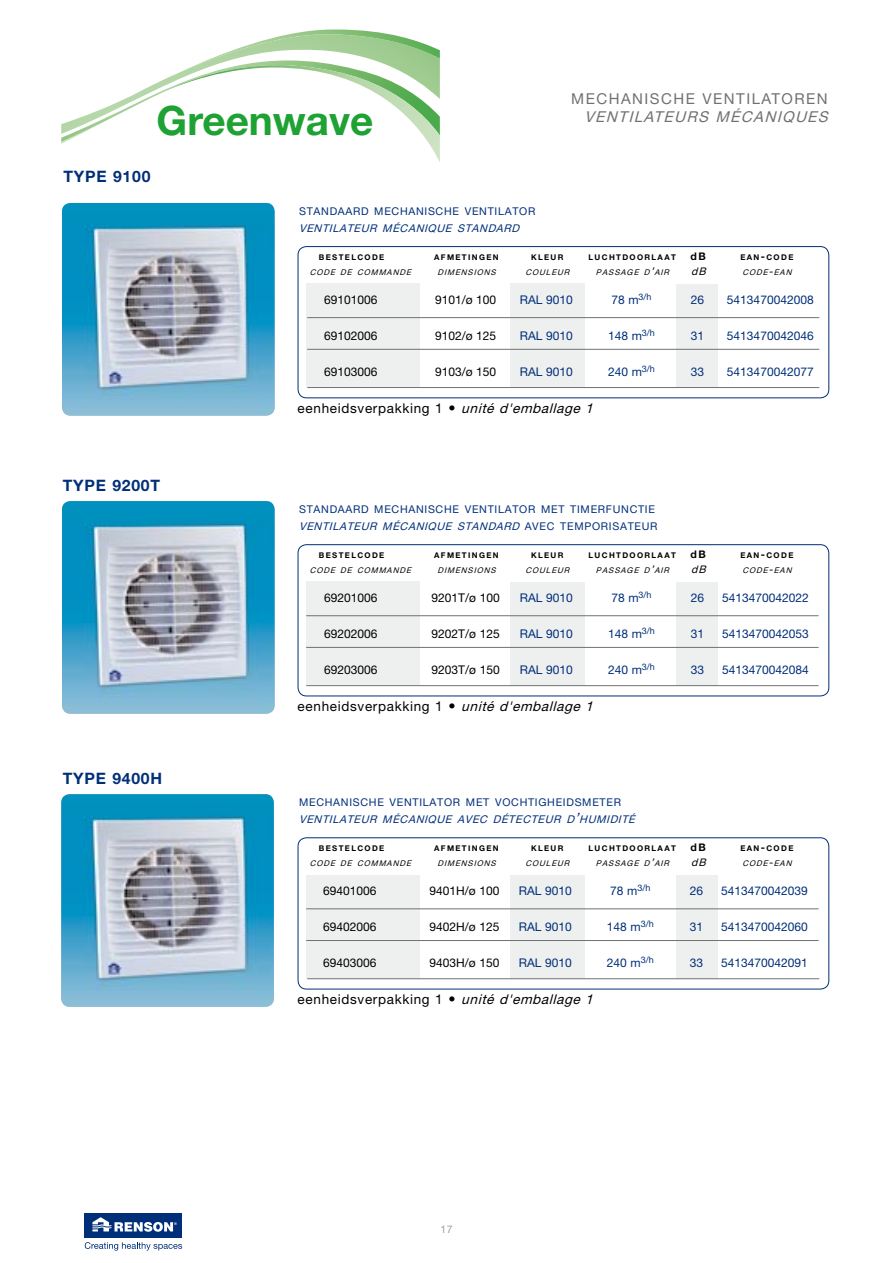
<style>
.page{position:relative;width:893px;height:1263px;background:#fff}
.page>*{position:absolute;margin:0;border:0;box-sizing:border-box;transform-origin:0 0}
.t1{font:700 40.5px "Helvetica Neue LT Std";color:#1ea233}
.t2{font:700 15.75px "Helvetica Neue LT Std";letter-spacing:.05em;color:#002f79}
.t3{font:15px "Helvetica Neue LT Std";letter-spacing:.1em;color:#707172}
.t4{font:italic 15px "Helvetica Neue LT Std";color:#707172}
.t5{font:13.5px "Helvetica Neue LT Std";letter-spacing:.05em;color:#000}
.t6{font:12px "Helvetica Neue LT Std";color:#002f79}
.t7{font:12px "Helvetica Neue LT Std";color:#000}
.t8{font:10.65px/17.1px "Helvetica Neue LT Std";letter-spacing:.065em;color:#002f79}
.t9{font:italic 10.65px/17.1px "Helvetica Neue LT Std";color:#002f79}
.t10{font:700 10.5px "Helvetica Neue LT Std";color:#000}
.t11{font:italic 10.5px "Helvetica Neue LT Std";color:#000}
.t12{font:10.5px "Helvetica Neue LT Std";color:#9c9e9f}
.t13{font:italic 7.8px "Helvetica Neue LT Std";color:#000}
.t14{font:700 7.8px "Helvetica Neue LT Std";letter-spacing:.175em;color:#000}
.s1{font-style:inherit}
.s2{font-size:10.5px}
.s3{color:#002f79}
.s4{font-size:14.25px}
.s5{font-style:italic}
.s6{font-style:normal}
</style>
<div class="page">
<div style="left:85px;top:1213px;width:97px;height:25px;background:#002f79"></div>
<svg style="left:92px;top:1217px;width:85px;height:15px"></svg>
<svg style="left:85px;top:1242px;width:97px;height:9px"></svg>
<svg style="left:61px;top:29px;width:379px;height:133px"></svg>
<img style="left:62px;top:203px;width:213px;height:213px">
<div style="left:298px;top:246px;width:531px;height:152px;border:1px solid #002f79;border-radius:9px"></div>
<div style="left:676px;top:284px;width:41px;height:103px;background:#eeefef"></div>
<div style="left:510px;top:284px;width:75px;height:103px;background:#eeefef"></div>
<div style="left:306px;top:284px;width:114px;height:103px;background:#eeefef"></div>
<hr style="left:307px;top:317px;width:512px;height:1px;background:#707172">
<hr style="left:307px;top:349px;width:512px;height:1px;background:#707172">
<hr style="left:307px;top:387px;width:512px;height:1px;background:#707172">
<div style="left:298px;top:544px;width:531px;height:152px;border:1px solid #002f79;border-radius:9px"></div>
<div style="left:676px;top:582px;width:41px;height:103px;background:#eeefef"></div>
<div style="left:510px;top:582px;width:75px;height:103px;background:#eeefef"></div>
<div style="left:306px;top:582px;width:114px;height:103px;background:#eeefef"></div>
<hr style="left:306px;top:615px;width:512px;height:1px;background:#707172">
<hr style="left:306px;top:647px;width:512px;height:1px;background:#707172">
<hr style="left:306px;top:685px;width:513px;height:1px;background:#707172">
<div style="left:298px;top:837px;width:531px;height:152px;border:1px solid #002f79;border-radius:9px"></div>
<div style="left:676px;top:875px;width:41px;height:103px;background:#eeefef"></div>
<div style="left:510px;top:875px;width:75px;height:103px;background:#eeefef"></div>
<div style="left:306px;top:875px;width:114px;height:103px;background:#eeefef"></div>
<hr style="left:306px;top:908px;width:513px;height:1px;background:#707172">
<hr style="left:306px;top:940px;width:513px;height:1px;background:#707172">
<hr style="left:307px;top:978px;width:512px;height:1px;background:#707172">
<img style="left:62px;top:501px;width:213px;height:213px">
<img style="left:61px;top:794px;width:213px;height:213px">
<h1 class="t1" style="left:157px;top:96px;width:218px">Greenwave</h1>
<p class="t3" style="left:571px;top:90px;width:258px">mechanische ventilatoren</p>
<p class="t4" style="left:585px;top:108px;width:249px">ventilateurs mécaniques</p>
<h2 class="t2" style="left:64px;top:167px;width:88px">TYPE 9100</h2>
<p class="t8" style="left:299px;top:202px;width:238px">STANDAARD MECHANISCHE VENTILATOR</p>
<p class="t9" style="left:299px;top:219px;width:225px">VENTILATEUR MÉCANIQUE STANDARD</p>
<p class="t14" style="left:319px;top:253px;width:67px">BESTELCODE</p>
<p class="t14" style="left:434px;top:253px;width:66px">AFMETINGEN</p>
<p class="t14" style="left:531px;top:253px;width:34px">KLEUR</p>
<p class="t14" style="left:589px;top:253px;width:89px">LUCHTDOORLAAT</p>
<p class="t10" style="left:691px;top:250px;width:13px">d<span class="s1">B</span></p>
<p class="t14" style="left:740px;top:253px;width:55px">EAN<span class="s2">-</span>CODE</p>
<p class="t13" style="left:310px;top:268px;width:105px">CODE DE COMMANDE</p>
<p class="t13" style="left:437px;top:268px;width:62px">DIMENSIONS</p>
<p class="t13" style="left:525px;top:268px;width:48px">COULEUR</p>
<p class="t13" style="left:596px;top:268px;width:77px">PASSAGE D<span class="s2">’</span>AIR</p>
<p class="t11" style="left:691px;top:265px;width:13px">d<span class="s1">B</span></p>
<p class="t13" style="left:742px;top:268px;width:53px">CODE<span class="s2">-</span>EAN</p>
<p class="t7" style="left:324px;top:292px;width:55px">69101006</p>
<p class="t7" style="left:435px;top:292px;width:63px">9101/ø 100</p>
<p class="t6" style="left:520px;top:292px;width:9px">RAL</p>
<p class="t6" style="left:546px;top:292px;width:28px">9010</p>
<p class="t6" style="left:611px;top:292px;width:42px">78 m<sup>3/h</sup></p>
<p class="t6" style="left:691px;top:292px;width:15px">26</p>
<p class="t6" style="left:727px;top:292px;width:88px">5413470042008</p>
<p class="t7" style="left:324px;top:328px;width:55px">69102006</p>
<p class="t7" style="left:435px;top:328px;width:63px">9102/ø 125</p>
<p class="t6" style="left:520px;top:328px;width:9px">RAL</p>
<p class="t6" style="left:546px;top:328px;width:28px">9010</p>
<p class="t6" style="left:608px;top:328px;width:48px">148 m<sup>3/h</sup></p>
<p class="t6" style="left:691px;top:328px;width:15px">31</p>
<p class="t6" style="left:727px;top:328px;width:88px">5413470042046</p>
<p class="t7" style="left:324px;top:364px;width:55px">69103006</p>
<p class="t7" style="left:435px;top:364px;width:74px">9103/ø 150 <span class="s3">RAL</span></p>
<p class="t6" style="left:546px;top:364px;width:28px">9010</p>
<p class="t6" style="left:608px;top:364px;width:48px">240 m<sup>3/h</sup></p>
<p class="t6" style="left:691px;top:364px;width:15px">33</p>
<p class="t6" style="left:727px;top:364px;width:88px">5413470042077</p>
<p class="t5" style="left:298px;top:400px;width:301px">eenheidsverpakking 1 <span class="s4">•</span> <span class="s5">unité d'emballage 1</span></p>
<h2 class="t2" style="left:63px;top:476px;width:99px">TYPE 9200T</h2>
<h2 class="t2" style="left:63px;top:768px;width:99px">TYPE 9400H</h2>
<p class="t8" style="left:299px;top:500px;width:360px">STANDAARD MECHANISCHE VENTILATOR MET TIMERFUNCTIE<br><span class="s5">VENTILATEUR MÉCANIQUE STANDARD</span> AV E C T E M P O R I S AT E U R</p>
<p class="t14" style="left:319px;top:551px;width:67px">BESTELCODE</p>
<p class="t14" style="left:434px;top:551px;width:66px">AFMETINGEN</p>
<p class="t14" style="left:531px;top:551px;width:34px">KLEUR</p>
<p class="t14" style="left:589px;top:551px;width:89px">LUCHTDOORLAAT</p>
<p class="t10" style="left:691px;top:548px;width:13px">d<span class="s1">B</span></p>
<p class="t14" style="left:740px;top:551px;width:55px">EAN<span class="s2">-</span>CODE</p>
<p class="t13" style="left:310px;top:566px;width:105px">CODE DE COMMANDE</p>
<p class="t13" style="left:437px;top:566px;width:62px">DIMENSIONS</p>
<p class="t13" style="left:525px;top:566px;width:48px">COULEUR</p>
<p class="t13" style="left:596px;top:566px;width:77px">PASSAGE D<span class="s2">’</span>AIR</p>
<p class="t11" style="left:691px;top:563px;width:13px">d<span class="s1">B</span></p>
<p class="t13" style="left:742px;top:566px;width:53px">CODE<span class="s2">-</span>EAN</p>
<p class="t7" style="left:324px;top:590px;width:55px">69201006</p>
<p class="t7" style="left:432px;top:590px;width:70px">9201T/ø 100</p>
<p class="t6" style="left:520px;top:590px;width:9px">RAL</p>
<p class="t6" style="left:546px;top:590px;width:28px">9010</p>
<p class="t6" style="left:611px;top:590px;width:42px">78 m<sup>3/h</sup></p>
<p class="t6" style="left:691px;top:590px;width:15px">26</p>
<p class="t6" style="left:722px;top:590px;width:88px">5413470042022</p>
<p class="t7" style="left:324px;top:626px;width:55px">69202006</p>
<p class="t7" style="left:432px;top:626px;width:70px">9202T/ø 125</p>
<p class="t6" style="left:520px;top:626px;width:9px">RAL</p>
<p class="t6" style="left:546px;top:626px;width:28px">9010</p>
<p class="t6" style="left:608px;top:626px;width:48px">148 m<sup>3/h</sup></p>
<p class="t6" style="left:691px;top:626px;width:15px">31</p>
<p class="t6" style="left:722px;top:626px;width:88px">5413470042053</p>
<p class="t7" style="left:324px;top:662px;width:55px">69203006</p>
<p class="t7" style="left:432px;top:662px;width:80px">9203T/ø 150 <span class="s3">RAL</span></p>
<p class="t6" style="left:546px;top:662px;width:28px">9010</p>
<p class="t6" style="left:608px;top:662px;width:48px">240 m<sup>3/h</sup></p>
<p class="t6" style="left:691px;top:662px;width:15px">33</p>
<p class="t6" style="left:722px;top:662px;width:88px">5413470042084</p>
<p class="t5" style="left:298px;top:698px;width:301px">eenheidsverpakking 1 <span class="s4">•</span> <span class="s5">unité d'emballage 1</span></p>
<p class="t9" style="left:299px;top:793px;width:340px"><span class="s6">MECHANISCHE VENTILATOR MET VOCHTIGHEIDSMETER<br></span>VENTILATEUR MÉCANIQUE AVEC DÉTECTEUR D<span class="s4">’</span>HUMIDITÉ</p>
<p class="t14" style="left:319px;top:844px;width:67px">BESTELCODE</p>
<p class="t14" style="left:434px;top:844px;width:66px">AFMETINGEN</p>
<p class="t14" style="left:531px;top:844px;width:34px">KLEUR</p>
<p class="t14" style="left:589px;top:844px;width:89px">LUCHTDOORLAAT</p>
<p class="t10" style="left:691px;top:841px;width:13px">d<span class="s1">B</span></p>
<p class="t14" style="left:740px;top:844px;width:55px">EAN<span class="s2">-</span>CODE</p>
<p class="t13" style="left:310px;top:859px;width:105px">CODE DE COMMANDE</p>
<p class="t13" style="left:437px;top:859px;width:62px">DIMENSIONS</p>
<p class="t13" style="left:525px;top:859px;width:48px">COULEUR</p>
<p class="t13" style="left:596px;top:859px;width:77px">PASSAGE D<span class="s2">’</span>AIR</p>
<p class="t11" style="left:691px;top:856px;width:13px">d<span class="s1">B</span></p>
<p class="t13" style="left:742px;top:859px;width:53px">CODE<span class="s2">-</span>EAN</p>
<p class="t7" style="left:323px;top:883px;width:55px">69401006</p>
<p class="t7" style="left:430px;top:883px;width:71px">9401H/ø 100</p>
<p class="t6" style="left:519px;top:883px;width:9px">RAL</p>
<p class="t6" style="left:545px;top:883px;width:28px">9010</p>
<p class="t6" style="left:610px;top:883px;width:42px">78 m<sup>3/h</sup></p>
<p class="t6" style="left:690px;top:883px;width:15px">26</p>
<p class="t6" style="left:721px;top:883px;width:88px">5413470042039</p>
<p class="t7" style="left:323px;top:919px;width:55px">69402006</p>
<p class="t7" style="left:430px;top:919px;width:71px">9402H/ø 125</p>
<p class="t6" style="left:519px;top:919px;width:9px">RAL</p>
<p class="t6" style="left:545px;top:919px;width:28px">9010</p>
<p class="t6" style="left:607px;top:919px;width:48px">148 m<sup>3/h</sup></p>
<p class="t6" style="left:690px;top:919px;width:15px">31</p>
<p class="t6" style="left:721px;top:919px;width:88px">5413470042060</p>
<p class="t7" style="left:323px;top:955px;width:55px">69403006</p>
<p class="t7" style="left:430px;top:955px;width:82px">9403H/ø 150 <span class="s3">RAL</span></p>
<p class="t6" style="left:545px;top:955px;width:28px">9010</p>
<p class="t6" style="left:607px;top:955px;width:48px">240 m<sup>3/h</sup></p>
<p class="t6" style="left:690px;top:955px;width:15px">33</p>
<p class="t6" style="left:721px;top:955px;width:88px">5413470042091</p>
<p class="t5" style="left:298px;top:991px;width:301px">eenheidsverpakking 1 <span class="s4">•</span> <span class="s5">unité d'emballage 1</span></p>
<p class="t12" style="left:440px;top:1223px;width:14px">17</p>
</div>
